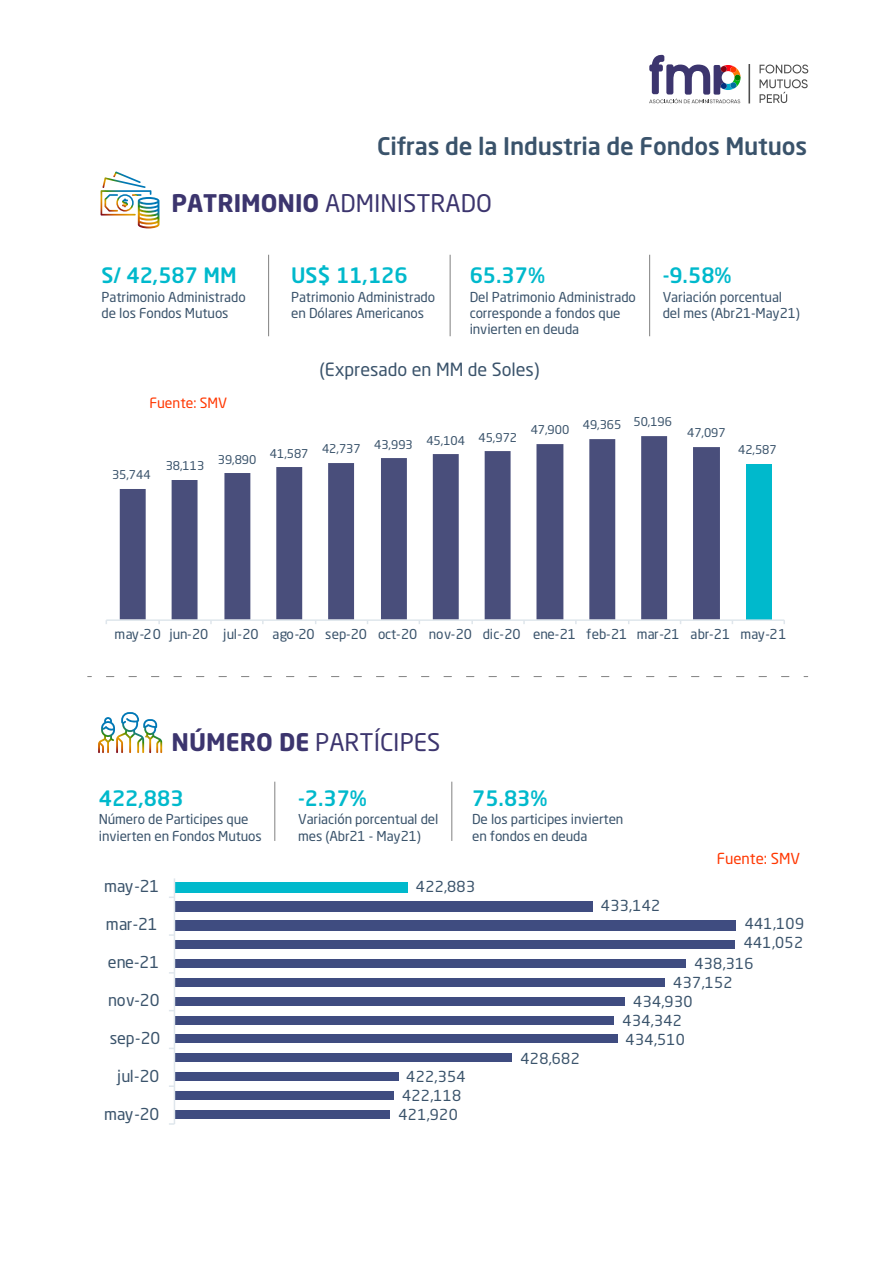
<style>
.page{position:relative;width:893px;height:1263px;background:#fff}
.page>*{position:absolute;margin:0;border:0;box-sizing:border-box;transform-origin:0 0}
.t1{font:24px "Neo Sans Std";color:#3c356e}
.t2{font:500 24px "Neo Sans Std";letter-spacing:-.01em;color:#3a536b}
.t3{font:500 21px "Neo Sans Std";color:#00b9cc}
.t4{font:18px "Neo Sans Std";color:#3a536b}
.t5{font:16.2px "Neo Sans Std";letter-spacing:-.005em;color:#3a536b}
.t6{font:15px "Neo Sans Std";letter-spacing:.025em;color:#3a536b}
.t7{font:15px "Neo Sans Std";color:#ff3700}
.t8{font:13.95px "Neo Sans Std";color:#ff3700}
.t9{font:13.5px/16.2px "Neo Sans Std";letter-spacing:-.01em;color:#3a536b}
.t10{font:12px "Neo Sans Std";letter-spacing:-.005em;color:#3a536b}
.s1{font-weight:700}
</style>
<div class="page">
<hr style="left:268px;top:255px;width:1px;height:81px;background:#818181">
<hr style="left:450px;top:255px;width:1px;height:81px;background:#818181">
<hr style="left:649px;top:255px;width:1px;height:81px;background:#818181">
<hr style="left:274px;top:782px;width:1px;height:59px;background:#818181">
<svg style="left:106px;top:676px;width:684px;height:1px"></svg>
<hr style="left:451px;top:782px;width:1px;height:59px;background:#818181">
<img style="left:101px;top:172px;width:58px;height:56px">
<svg style="left:98px;top:712px;width:64px;height:41px"></svg>
<svg style="left:760px;top:65px;width:48px;height:8px"></svg>
<svg style="left:760px;top:79px;width:48px;height:24px"></svg>
<svg style="left:649px;top:54px;width:92px;height:49px"></svg>
<div style="left:749px;top:64px;width:1px;height:39px;border:1px solid #4c4c4c"></div>
<div style="left:746px;top:464px;width:26px;height:156px;background:#00b9cc"></div>
<svg style="left:120px;top:436px;width:600px;height:183px"></svg>
<hr style="left:106px;top:619px;width:678px;height:2px;background:#dfe6ec">
<div style="left:175px;top:1110px;width:214px;height:9px;background:#3f4c80"></div>
<div style="left:175px;top:1091px;width:219px;height:9px;background:#3f4c80"></div>
<div style="left:175px;top:1072px;width:223px;height:9px;background:#3f4c80"></div>
<div style="left:175px;top:1053px;width:337px;height:9px;background:#3f4c80"></div>
<div style="left:175px;top:1034px;width:442px;height:9px;background:#3f4c80"></div>
<div style="left:175px;top:1016px;width:439px;height:8px;background:#3f4c80"></div>
<div style="left:175px;top:997px;width:450px;height:9px;background:#3f4c80"></div>
<div style="left:175px;top:978px;width:490px;height:9px;background:#3f4c80"></div>
<div style="left:175px;top:959px;width:511px;height:9px;background:#3f4c80"></div>
<div style="left:175px;top:940px;width:560px;height:9px;background:#3f4c80"></div>
<div style="left:175px;top:920px;width:561px;height:10px;background:#3f4c80"></div>
<div style="left:175px;top:901px;width:418px;height:10px;background:#3f4c80"></div>
<div style="left:175px;top:882px;width:232px;height:10px;background:#00b9cc"></div>
<hr style="left:174px;top:878px;width:1px;height:246px;background:#dfe6ec">
<h1 class="t2" style="left:377px;top:131px;width:432px">Cifras de la Industria de Fondos Mutuos</h1>
<h1 class="t1" style="left:172px;top:189px;width:322px"><span class="s1">PATRIMONIO</span> ADMINISTRADO</h1>
<h2 class="t3" style="left:102px;top:262px;width:136px">S/ 42,587 MM</h2>
<p class="t9" style="left:102px;top:289px;width:146px">Patrimonio Administrado de los Fondos Mutuos</p>
<p class="t8" style="left:149px;top:394px;width:79px">Fuente: SMV</p>
<p class="t10" style="left:112px;top:467px;width:40px">35,744</p>
<p class="t10" style="left:166px;top:459px;width:40px">38,113</p>
<p class="t10" style="left:218px;top:452px;width:40px">39,890</p>
<h2 class="t3" style="left:291px;top:262px;width:118px">US$ 11,126</h2>
<h2 class="t3" style="left:470px;top:262px;width:77px">65.37%</h2>
<h2 class="t3" style="left:663px;top:262px;width:70px">-9.58%</h2>
<p class="t9" style="left:291px;top:289px;width:146px">Patrimonio Administrado en Dólares Americanos</p>
<p class="t9" style="left:470px;top:289px;width:168px">Del Patrimonio Administrado corresponde a fondos que invierten en deuda</p>
<p class="t9" style="left:663px;top:289px;width:139px">Variación porcentual del mes (Abr21-May21)</p>
<h3 class="t4" style="left:319px;top:359px;width:222px">(Expresado en MM de Soles)</h3>
<p class="t10" style="left:270px;top:437px;width:249px">41,587 42,737 43,993 45,104 45,972</p>
<p class="t10" style="left:531px;top:417px;width:143px">47,900 49,365 50,196</p>
<p class="t10" style="left:687px;top:426px;width:40px">47,097</p>
<p class="t10" style="left:738px;top:442px;width:40px">42,587</p>
<p class="t9" style="left:115px;top:625px;width:674px">may-20 jun-20 jul-20 ago-20 sep-20 oct-20 nov-20 dic-20 ene-21 feb-21 mar-21 abr-21 may-21</p>
<h1 class="t1" style="left:172px;top:727px;width:270px"><span class="s1">NÚMERO DE</span> PARTÍCIPES</h1>
<h2 class="t3" style="left:99px;top:785px;width:86px">422,883</h2>
<h2 class="t3" style="left:298px;top:785px;width:70px">-2.37%</h2>
<h2 class="t3" style="left:472px;top:785px;width:77px">75.83%</h2>
<p class="t9" style="left:99px;top:811px;width:164px">Número de Participes que invierten en Fondos Mutuos</p>
<p class="t9" style="left:298px;top:811px;width:142px">Variación porcentual del mes (Abr21 - May21)</p>
<p class="t9" style="left:472px;top:811px;width:153px">De los participes invierten en fondos en deuda</p>
<p class="t7" style="left:717px;top:850px;width:85px">Fuente: SMV</p>
<p class="t5" style="left:104px;top:876px;width:57px">may-21</p>
<p class="t6" style="left:416px;top:877px;width:61px">422,883</p>
<p class="t6" style="left:601px;top:896px;width:61px">433,142</p>
<p class="t5" style="left:106px;top:914px;width:53px">mar-21</p>
<p class="t6" style="left:745px;top:915px;width:61px">441,109</p>
<p class="t6" style="left:744px;top:934px;width:61px">441,052</p>
<p class="t5" style="left:108px;top:952px;width:53px">ene-21</p>
<p class="t6" style="left:694px;top:954px;width:61px">438,316</p>
<p class="t6" style="left:673px;top:973px;width:61px">437,152</p>
<p class="t5" style="left:108px;top:990px;width:53px">nov-20</p>
<p class="t6" style="left:633px;top:992px;width:61px">434,930</p>
<p class="t6" style="left:623px;top:1011px;width:61px">434,342</p>
<p class="t5" style="left:110px;top:1028px;width:52px">sep-20</p>
<p class="t6" style="left:626px;top:1030px;width:61px">434,510</p>
<p class="t6" style="left:520px;top:1049px;width:61px">428,682</p>
<p class="t5" style="left:117px;top:1066px;width:44px">jul-20</p>
<p class="t6" style="left:406px;top:1068px;width:61px">422,354</p>
<p class="t6" style="left:402px;top:1087px;width:61px">422,118</p>
<p class="t5" style="left:104px;top:1104px;width:57px">may-20</p>
<p class="t6" style="left:398px;top:1105px;width:61px">421,920</p>
</div>
